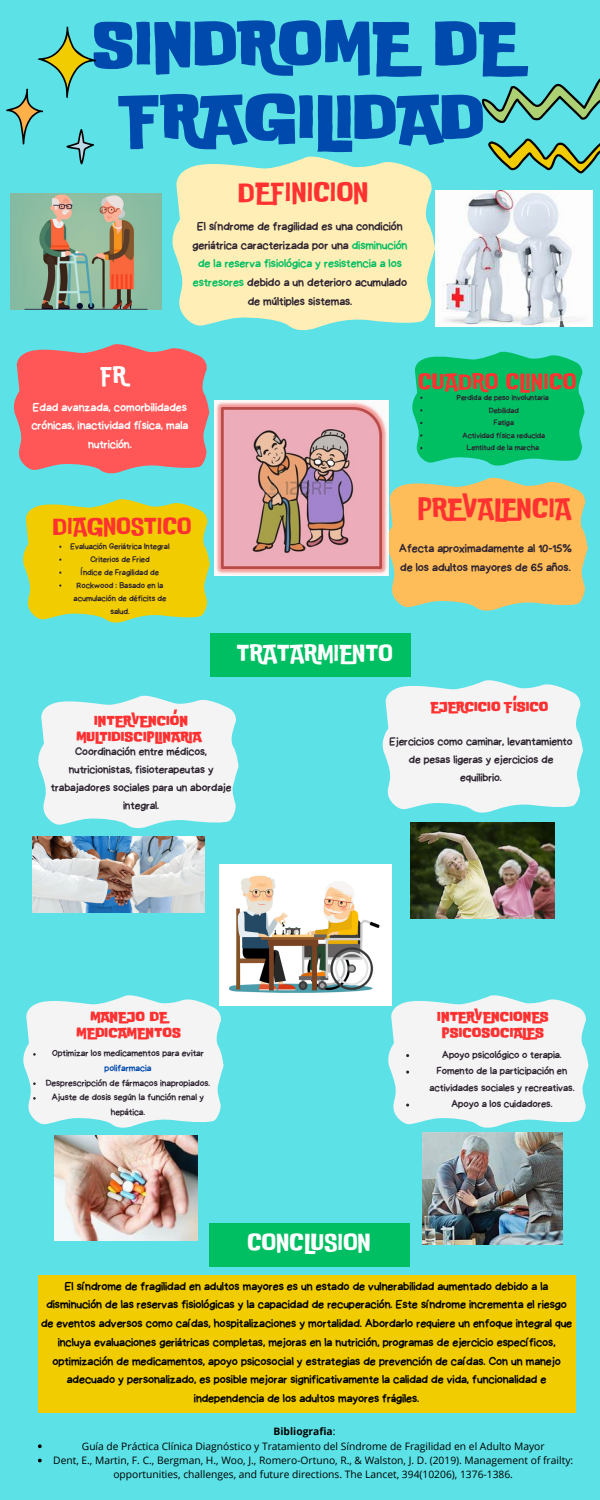
<style>
.page{position:relative;width:600px;height:1500px;background:#5ce1e6}
.page>*{position:absolute;margin:0;border:0;box-sizing:border-box;transform-origin:0 0}
.t1{font:700 68.6px/73.5px "Do Ub Le Ba Ss";color:#004aad;text-align:center}
.t2{font:29.7px "Do Ub Le Ba Ss";color:#ff3131}
.t3{font:25.8px "Do Ub Le Ba Ss";color:#fff}
.t4{font:25.8px "Do Ub Le Ba Ss";color:#ff3131}
.t5{font:24.4px "Do Ub Le Ba Ss";color:#ff3131}
.t6{font:700 14.5px/15.8px "Do Ub Le Ba Ss";color:#ff3131;text-align:center}
.t7{font:12.2px/18.8px "Handyman";color:#000;text-align:center}
.t8{font:12.2px/18.8px "Handyman";color:#2e2431;text-align:center}
.t9{font:12.2px/18.8px "Handyman";color:#fff;text-align:center}
.t10{font:11.6px/18px "Handyman";color:#2e2431;text-align:center}
.t11{font:10.6px/16.5px "Handyman";color:#2e2431;text-align:center}
.t12{font:10.3px/14.2px "Open Sans";color:#000;text-align:center}
.t13{font:700 10.3px "Open Sans";color:#000}
.t14{font:9.6px/14.7px "Handyman";color:#2e2431;text-align:center}
.t15{font:8.6px/12.9px "Handyman";color:#2e2431;text-align:center}
.t16{font:8.2px "Handyman";color:#2e2431}
.s1{color:#00bf63}
.s2{color:#004aad}
.s3{font-weight:400}
</style>
<div class="page">
<svg style="left:172px;top:156px;width:263px;height:175px;fill:#ffeeb6"></svg>
<div style="left:208px;top:180px;width:193px;height:120px;background:#ffeeb6"></div>
<svg style="left:13px;top:344px;width:196px;height:130px;background:#e86a6b"></svg>
<svg style="left:383px;top:477px;width:205px;height:134px;background:#e8c26c"></svg>
<img style="left:219px;top:865px;width:172px;height:141px">
<img style="left:11px;top:193px;width:150px;height:116px">
<div style="left:210px;top:633px;width:200px;height:44px;background:#00bf63"></div>
<img style="left:435px;top:190px;width:157px;height:137px">
<img style="left:214px;top:401px;width:175px;height:174px">
<svg style="left:38px;top:695px;width:201px;height:134px;background:#ddf1f1"></svg>
<svg style="left:382px;top:680px;width:201px;height:133px;background:#def1f2"></svg>
<img style="left:410px;top:822px;width:144px;height:96px">
<img style="left:33px;top:837px;width:171px;height:75px">
<img style="left:54px;top:1136px;width:143px;height:105px">
<img style="left:423px;top:1132px;width:140px;height:113px">
<svg style="left:412px;top:351px;width:172px;height:115px;background:#0dc375"></svg>
<svg style="left:23px;top:499px;width:187px;height:124px;background:#dcce1f"></svg>
<svg style="left:23px;top:992px;width:201px;height:136px;background:#dbf0f1"></svg>
<svg style="left:385px;top:992px;width:203px;height:136px"></svg>
<div style="left:210px;top:1223px;width:200px;height:43px;background:#00bf63"></div>
<div style="left:38px;top:1275px;width:537px;height:137px;background:#f1cc00"></div>
<svg style="left:38px;top:1444px;width:4px;height:4px"></svg>
<svg style="left:38px;top:1459px;width:4px;height:3px"></svg>
<svg style="left:6px;top:26px;width:90px;height:139px"></svg>
<svg style="left:482px;top:78px;width:118px;height:96px"></svg>
<p class="t1" style="left:92px;top:0;width:428px">SINDROME DE<br>FRAGILIDAD</p>
<h5 class="t2" style="left:238px;top:173px;width:132px">DEFINICION</h5>
<p class="t8" style="left:193px;top:217px;width:216px">El síndrome de fragilidad es una condición geriátrica caracterizada por una <span class="s1">disminución de la reserva fisiológica y resistencia a los estresores</span> debido a un deterioro acumulado de múltiples sistemas.</p>
<p class="t3" style="left:99px;top:358px;width:28px">FR</p>
<p class="t9" style="left:31px;top:398px;width:159px">Edad avanzada, comorbilidades crónicas, inactividad física, mala nutrición.</p>
<p class="t5" style="left:418px;top:365px;width:160px">CUADRO CLINICO</p>
<p class="t16" style="left:457px;top:393px;width:93px">Perdida de peso involuntaria</p>
<p class="t16" style="left:489px;top:406px;width:31px">Debilidad</p>
<p class="t16" style="left:494px;top:419px;width:22px">Fatiga</p>
<p class="t16" style="left:463px;top:431px;width:84px">Actividad física reducida</p>
<p class="t16" style="left:467px;top:444px;width:74px">Lentitud de la marcha</p>
<p class="t4" style="left:52px;top:509px;width:141px">DIAGNOSTICO</p>
<p class="t15" style="left:70px;top:540px;width:101px">Evaluación Geriátrica Integral</p>
<p class="t15" style="left:90px;top:553px;width:61px">Criterios de Fried</p>
<p class="t15" style="left:81px;top:566px;width:80px">Índice de Fragilidad de</p>
<p class="t15" style="left:74px;top:579px;width:94px">Rockwood : Basado en la acumulación de déficits de salud.</p>
<p class="t2" style="left:417px;top:488px;width:156px">PREVALENCIA</p>
<p class="t8" style="left:399px;top:539px;width:174px;text-align:left">Afecta aproximadamente al 10-15% de los adultos mayores de 65 años.</p>
<h5 class="t3" style="left:237px;top:636px;width:158px">TRATARMIENTO</h5>
<p class="t6" style="left:76px;top:711px;width:127px">INTERVENCIÓN<br>MULTIDISCIPLINARIA</p>
<p class="t10" style="left:51px;top:743px;width:182px">Coordinación entre médicos, nutricionistas, fisioterapeutas y trabajadores sociales para un abordaje integral.</p>
<h5 class="t6" style="left:77px;top:1007px;width:106px">MANEJO DE<br>MEDICAMENTOS</h5>
<p class="t14" style="left:52px;top:1046px;width:153px">Optimizar los medicamentos para evitar <span class="s2">polifarmacia</span></p>
<p class="t14" style="left:46px;top:1075px;width:166px">Desprescripción de fármacos inapropiados.</p>
<h5 class="t14" style="left:52px;top:1090px;width:154px">Ajuste de dosis según la función renal y hepática.</h5>
<p class="t6" style="left:431px;top:698px;width:119px">EJERCICIO FÍSICO</p>
<h4 class="t10" style="left:390px;top:733px;width:184px">Ejercicios como caminar, levantamiento de pesas ligeras y ejercicios de equilibrio.</h4>
<p class="t6" style="left:437px;top:1007px;width:113px">INTERVENCIONES<br>PSICOSOCIALES</p>
<p class="t11" style="left:442px;top:1046px;width:121px">Apoyo psicológico o terapia.</p>
<p class="t11" style="left:429px;top:1063px;width:147px">Fomento de la participación en actividades sociales y recreativas.</p>
<p class="t11" style="left:451px;top:1096px;width:103px">Apoyo a los cuidadores.</p>
<p class="t3" style="left:247px;top:1225px;width:125px">CONCLUSION</p>
<p class="t7" style="left:41px;top:1277px;width:533px">El síndrome de fragilidad en adultos mayores es un estado de vulnerabilidad aumentado debido a la disminución de las reservas fisiológicas y la capacidad de recuperación. Este síndrome incrementa el riesgo de eventos adversos como caídas, hospitalizaciones y mortalidad. Abordarlo requiere un enfoque integral que incluya evaluaciones geriátricas completas, mejoras en la nutrición, programas de ejercicio específicos, optimización de medicamentos, apoyo psicosocial y estrategias de prevención de caídas. Con un manejo adecuado y personalizado, es posible mejorar significativamente la calidad de vida, funcionalidad e independencia de los adultos mayores frágiles.</p>
<p class="t13" style="left:274px;top:1424px;width:63px">Bibliografia<span class="s3">:</span></p>
<p class="t12" style="left:82px;top:1439px;width:464px">Guía de Práctica Clínica Diagnóstico y Tratamiento del Síndrome de Fragilidad en el Adulto Mayor</p>
<p class="t12" style="left:53px;top:1453px;width:522px">Dent, E., Martin, F. C., Bergman, H., Woo, J., Romero-Ortuno, R., &amp; Walston, J. D. (2019). Management of frailty: opportunities, challenges, and future directions. The Lancet, 394(10206), 1376-1386.</p>
</div>
